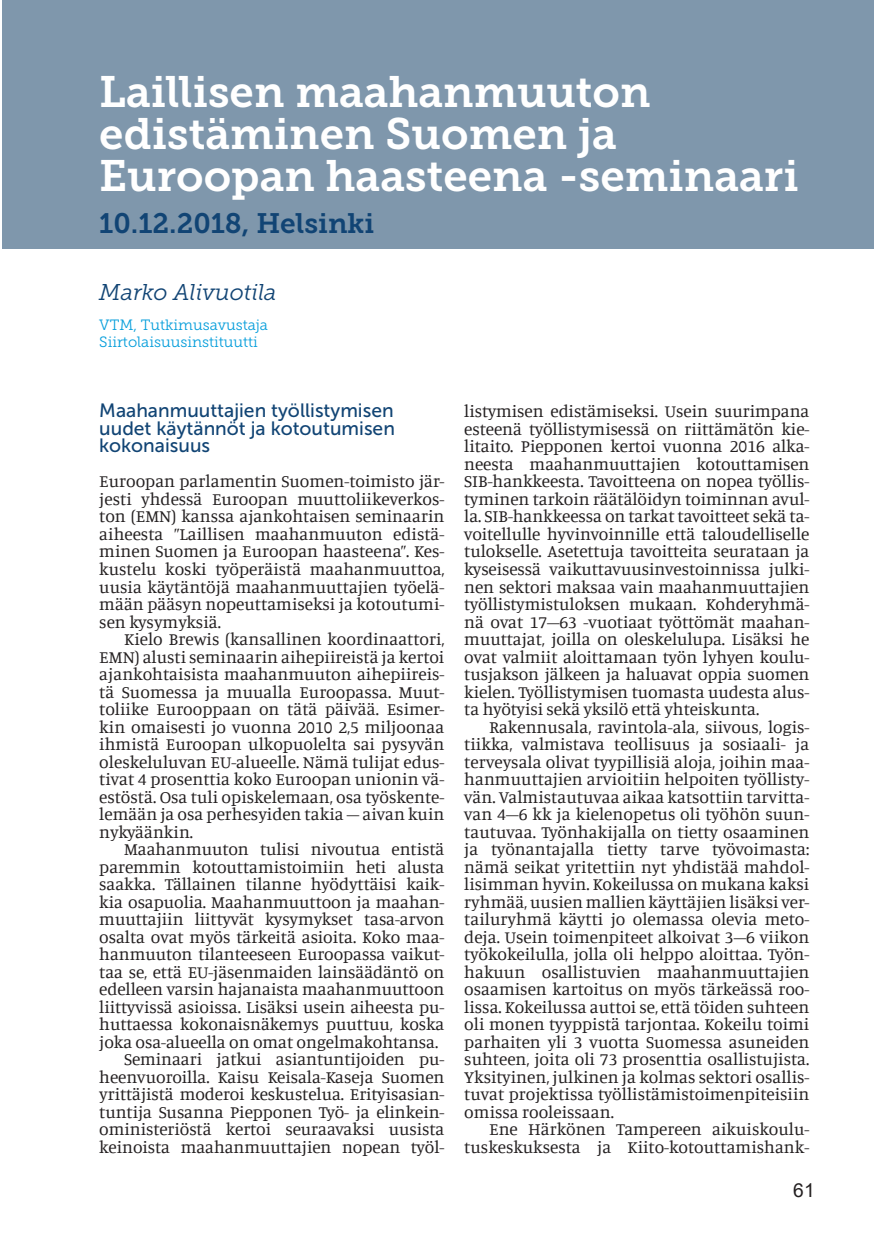
<style>
.page{position:relative;width:874px;height:1241px;background:#fff}
.page>*{position:absolute;margin:0;border:0;box-sizing:border-box;transform-origin:0 0}
.t1{font:43.75px/42px "Museo Slab 700";color:#fff}
.t2{font:28px "Museo Slab 700";color:#114474}
.t3{font:italic 22.75px "Museo Slab 300";letter-spacing:-.005em;color:#114474}
.t4{font:19.25px/17.5px "Museo Sans 500";color:#114474;text-align:justify}
.t5{font:19.25px "Arial";color:#231f20}
.t6{font:17.5px/17.5px "Manuale";letter-spacing:-.005em;color:#231f20;text-align:justify}
.t7{font:14.88px/17.5px "Museo Slab 300";color:#069edb}
</style>
<div class="page">
<div style="left:2px;top:0;width:871px;height:248px;background:#7f97ac"></div>
<h1 class="t1" style="left:99px;top:71px;width:700px">Laillisen maahanmuuton edistäminen Suomen ja<br>Euroopan haasteena -seminaari</h1>
<h2 class="t2" style="left:99px;top:208px;width:276px">10.12.2018, Helsinki</h2>
<h3 class="t3" style="left:99px;top:280px;width:179px">Marko Alivuotila</h3>
<p class="t7" style="left:99px;top:316px;width:170px">VTM, Tutkimusavustaja<br>Siirtolaisuusinstituutti</p>
<p class="t4" style="left:99px;top:402px;width:297px">Maahanmuuttajien työllistymisen uudet käytännöt ja kotoutumisen kokonaisuus</p>
<p class="t6" style="left:99px;top:472px;width:346px">Euroopan parlamentin Suomen-toimisto jär&shy;jesti yhdessä Euroopan muuttoliikeverkos&shy;ton (EMN) kanssa ajankohtaisen seminaarin aiheesta ”Laillisen maahanmuuton edistä&shy;minen Suomen ja Euroopan haasteena”. Kes&shy;kustelu koski työperäistä maahanmuuttoa, uusia käytäntöjä maahanmuuttajien työelä&shy;mään pääsyn nopeuttamiseksi ja kotoutumi&shy;sen kysymyksiä.</p>
<p class="t6" style="left:99px;top:629px;width:346px;text-indent:25px">Kielo Brewis (kansallinen koordinaattori, EMN) alusti seminaarin aihepiireistä ja kertoi ajankohtaisista maahanmuuton aihepiireis&shy;tä Suomessa ja muualla Euroopassa. Muut&shy;toliike Eurooppaan on tätä päivää. Esimer&shy;kin omaisesti jo vuonna 2010 2,5 miljoonaa ihmistä Euroopan ulkopuolelta sai pysyvän oleskeluluvan EU-alueelle. Nämä tulijat edus&shy;tivat 4 prosenttia koko Euroopan unionin vä&shy;estöstä. Osa tuli opiskelemaan, osa työskente&shy;lemään ja osa perhesyiden takia – aivan kuin nykyäänkin.</p>
<p class="t6" style="left:124px;top:839px;width:321px">Maahanmuuton tulisi nivoutua entistä</p>
<p class="t6" style="left:99px;top:857px;width:346px">paremmin kotouttamistoimiin heti alusta</p>
<p class="t6" style="left:99px;top:874px;width:346px">saakka. Tällainen tilanne hyödyttäisi kaik-</p>
<p class="t6" style="left:99px;top:892px;width:346px">kia osapuolia. Maahanmuuttoon ja maahan-</p>
<p class="t6" style="left:99px;top:909px;width:346px">muuttajiin liittyvät kysymykset tasa-arvon</p>
<p class="t6" style="left:99px;top:927px;width:346px">osalta ovat myös tärkeitä asioita. Koko maa-</p>
<p class="t6" style="left:99px;top:944px;width:346px">hanmuuton tilanteeseen Euroopassa vaikut-</p>
<p class="t6" style="left:99px;top:962px;width:346px">taa se, että EU-jäsenmaiden lainsäädäntö on</p>
<p class="t6" style="left:99px;top:979px;width:346px">edelleen varsin hajanaista maahanmuuttoon</p>
<p class="t6" style="left:99px;top:997px;width:346px">liittyvissä asioissa. Lisäksi usein aiheesta pu-</p>
<p class="t6" style="left:99px;top:1014px;width:346px">huttaessa kokonaisnäkemys puuttuu, koska</p>
<p class="t6" style="left:99px;top:1032px;width:340px">joka osa-alueella on omat ongelmakohtansa.</p>
<p class="t6" style="left:124px;top:1049px;width:321px">Seminaari jatkui asiantuntijoiden pu-</p>
<p class="t6" style="left:99px;top:1067px;width:346px">heenvuoroilla. Kaisu Keisala-Kaseja Suomen</p>
<p class="t6" style="left:99px;top:1084px;width:346px">yrittäjistä moderoi keskustelua. Erityisasian-</p>
<p class="t6" style="left:99px;top:1102px;width:346px">tuntija Susanna Piepponen Työ- ja elinkein-</p>
<p class="t6" style="left:99px;top:1119px;width:346px">oministeriöstä kertoi seuraavaksi uusista</p>
<p class="t6" style="left:99px;top:1137px;width:346px">keinoista maahanmuuttajien nopean työl-</p>
<p class="t6" style="left:464px;top:402px;width:346px">listymisen edistämiseksi. Usein suurimpana esteenä työllistymisessä on riittämätön kie&shy;litaito. Piepponen kertoi vuonna 2016 alka&shy;neesta maahanmuuttajien kotouttamisen SIB-hankkeesta. Tavoitteena on nopea työllis&shy;tyminen tarkoin räätälöidyn toiminnan avul&shy;la. SIB-hankkeessa on tarkat tavoitteet sekä ta&shy;voitellulle hyvinvoinnille että taloudelliselle tulokselle. Asetettuja tavoitteita seurataan ja kyseisessä vaikuttavuusinvestoinnissa julki&shy;nen sektori maksaa vain maahanmuuttajien työllistymistuloksen mukaan. Kohderyhmä&shy;nä ovat 17–63 -vuotiaat työttömät maahan&shy;muuttajat, joilla on oleskelulupa. Lisäksi he ovat valmiit aloittamaan työn lyhyen koulu&shy;tusjakson jälkeen ja haluavat oppia suomen kielen. Työllistymisen tuomasta uudesta alus&shy;ta hyötyisi sekä yksilö että yhteiskunta.</p>
<p class="t6" style="left:464px;top:717px;width:346px;text-indent:25px">Rakennusala, ravintola-ala, siivous, logis&shy;tiikka, valmistava teollisuus ja sosiaali- ja terveysala olivat tyypillisiä aloja, joihin maa&shy;hanmuuttajien arvioitiin helpoiten työllisty&shy;vän. Valmistautuvaa aikaa katsottiin tarvitta&shy;van 4–6 kk ja kielenopetus oli työhön suun&shy;tautuvaa. Työnhakijalla on tietty osaaminen ja työnantajalla tietty tarve työvoimasta: nämä seikat yritettiin nyt yhdistää mahdol&shy;lisimman hyvin. Kokeilussa on mukana kaksi ryhmää, uusien mallien käyttäjien lisäksi ver&shy;tailuryhmä käytti jo olemassa olevia meto&shy;deja. Usein toimenpiteet alkoivat 3–6 viikon työkokeilulla, jolla oli helppo aloittaa. Työn&shy;hakuun osallistuvien maahanmuuttajien osaamisen kartoitus on myös tärkeässä roo&shy;lissa. Kokeilussa auttoi se, että töiden suhteen oli monen tyyppistä tarjontaa. Kokeilu toimi parhaiten yli 3 vuotta Suomessa asuneiden suhteen, joita oli 73 prosenttia osallistujista.<br>Yksityinen, julkinen ja kolmas sektori osallis&shy;tuvat projektissa työllistämistoimenpiteisiin omissa rooleissaan.</p>
<p class="t6" style="left:464px;top:1119px;width:346px;text-align:right">Ene Härkönen Tampereen aikuiskoulu&shy;tuskeskuksesta ja Kiito-kotouttamishank-</p>
<p class="t5" style="left:792px;top:1176px;width:23px">61</p>
</div>
